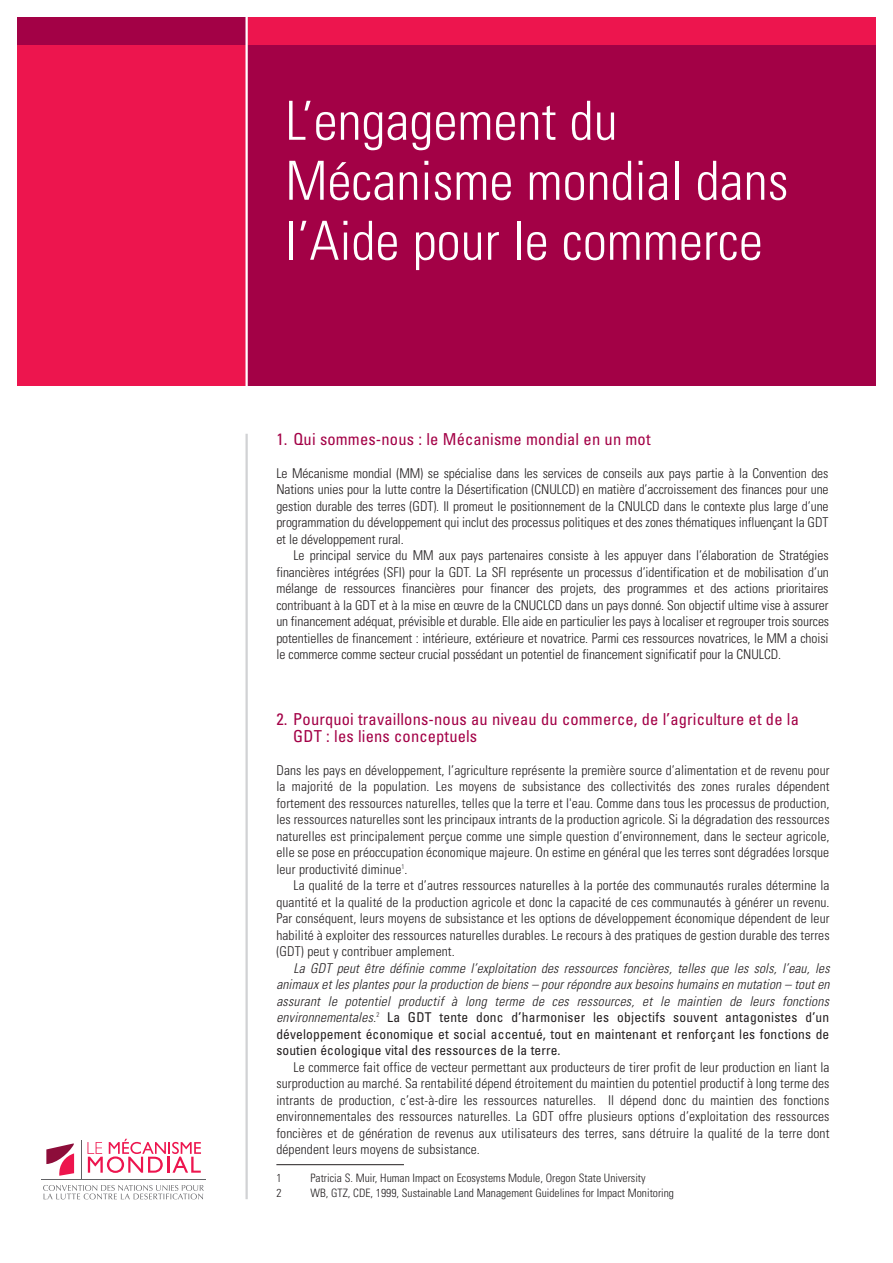
<style>
.page{position:relative;width:893px;height:1263px;background:#fff}
.page>*{position:absolute;margin:0;border:0;box-sizing:border-box;transform-origin:0 0}
.t1{font:300 condensed 54px/60px "Univers";color:#fff}
.t2{font:condensed 16.5px/16.5px "Univers";letter-spacing:.01em;color:#a30146}
.t3{font:300 condensed 13.5px/16.5px "Univers";letter-spacing:.01em;color:#231f20;text-align:justify}
.t4{font:italic 300 condensed 13.5px/16.5px "Univers";letter-spacing:.015em;color:#231f20;text-align:justify}
.t5{font:300 condensed 11.55px "Univers";color:#231f20}
.s1{font-weight:400;font-style:normal}
</style>
<div class="page">
<div style="left:17px;top:17px;width:859px;height:106px;background:#ed154e"></div>
<div style="left:17px;top:17px;width:230px;height:106px;background:#a30146"></div>
<div style="left:17px;top:45px;width:859px;height:340px;background:#a30146"></div>
<div style="left:17px;top:45px;width:230px;height:340px;background:#ed154e"></div>
<svg style="left:46px;top:1143px;width:28px;height:33px"></svg>
<hr style="left:81px;top:1140px;width:1px;height:40px;background:#616164">
<hr style="left:41px;top:1179px;width:165px;height:1px;background:#616164">
<svg style="left:87px;top:1139px;width:114px;height:34px"></svg>
<svg style="left:43px;top:1185px;width:161px;height:14px"></svg>
<hr style="left:245px;top:434px;width:3px;height:765px;background:#d1d2d4">
<hr style="left:245px;top:17px;width:3px;height:373px;background:#fff">
<hr style="left:276px;top:1164px;width:128px;height:1px;background:#231f20">
<h1 class="t1" style="left:285px;top:95px;width:505px">L’engagement du<br>Mécanisme mondial dans l’Aide pour le commerce</h1>
<p class="t2" style="left:276px;top:432px;width:376px">1. Qui sommes-nous : le Mécanisme mondial en un mot</p>
<p class="t3" style="left:276px;top:466px;width:554px">Le Mécanisme mondial (MM) se spécialise dans les services de conseils aux pays partie à la Convention des Nations unies pour la lutte contre la Désertification (CNULCD) en matière d’accroissement des finances pour une gestion durable des terres (GDT). Il promeut le positionnement de la CNULCD dans le contexte plus large d’une programmation du développement qui inclut des processus politiques et des zones thématiques influençant la GDT et le développement rural.</p>
<p class="t3" style="left:276px;top:548px;width:554px;text-indent:17px">Le principal service du MM aux pays partenaires consiste à les appuyer dans l’élaboration de Stratégies financières intégrées (SFI) pour la GDT. La SFI représente un processus d’identification et de mobilisation d’un mélange de ressources financières pour financer des projets, des programmes et des actions prioritaires contribuant à la GDT et à la mise en œuvre de la CNUCLCD dans un pays donné. Son objectif ultime vise à assurer un financement adéquat, prévisible et durable. Elle aide en particulier les pays à localiser et regrouper trois sources potentielles de financement : intérieure, extérieure et novatrice. Parmi ces ressources novatrices, le MM a choisi le commerce comme secteur crucial possédant un potentiel de financement significatif pour la CNULCD.</p>
<p class="t2" style="left:293px;top:712px;width:507px;text-indent:-17px">2. Pourquoi travaillons-nous au niveau du commerce, de l’agriculture et de la<br>GDT : les liens conceptuels</p>
<p class="t3" style="left:276px;top:763px;width:555px">Dans les pays en développement, l’agriculture représente la première source d’alimentation et de revenu pour la majorité de la population. Les moyens de subsistance des collectivités des zones rurales dépendent fortement des ressources naturelles, telles que la terre et l'eau. Comme dans tous les processus de production, les ressources naturelles sont les principaux intrants de la production agricole. Si la dégradation des ressources naturelles est principalement perçue comme une simple question d’environnement, dans le secteur agricole, elle se pose en préoccupation économique majeure. On estime en général que les terres sont dégradées lorsque leur productivité diminue<sup>1</sup>.</p>
<p class="t3" style="left:276px;top:878px;width:555px;text-indent:17px">La qualité de la terre et d’autres ressources naturelles à la portée des communautés rurales détermine la quantité et la qualité de la production agricole et donc la capacité de ces communautés à générer un revenu.<br>Par conséquent, leurs moyens de subsistance et les options de développement économique dépendent de leur habilité à exploiter des ressources naturelles durables. Le recours à des pratiques de gestion durable des terres (GDT) peut y contribuer amplement.</p>
<p class="t4" style="left:276px;top:961px;width:555px;text-indent:17px">La GDT peut être définie comme l’exploitation des ressources foncières, telles que les sols, l’eau, les animaux et les plantes pour la production de biens – pour répondre aux besoins humains en mutation – tout en assurant le potentiel productif à long terme de ces ressources, et le maintien de leurs fonctions environnementales.<sup>2</sup> <span class="s1">La GDT tente donc d’harmoniser les objectifs souvent antagonistes d’un développement économique et social accentué, tout en maintenant et renforçant les fonctions de soutien écologique vital des ressources de la terre.</span></p>
<p class="t3" style="left:276px;top:1060px;width:555px;text-indent:17px">Le commerce fait office de vecteur permettant aux producteurs de tirer profit de leur production en liant la surproduction au marché. Sa rentabilité dépend étroitement du maintien du potentiel productif à long terme des intrants de production, c’est-à-dire les ressources naturelles. Il dépend donc du maintien des fonctions environnementales des ressources naturelles. La GDT offre plusieurs options d’exploitation des ressources foncières et de génération de revenus aux utilisateurs des terres, sans détruire la qualité de la terre dont dépendent leurs moyens de subsistance.</p>
<p class="t5" style="left:276px;top:1173px;width:7px">1</p>
<p class="t5" style="left:310px;top:1173px;width:337px">Patricia S. Muir, Human Impact on Ecosystems Module, Oregon State University</p>
<p class="t5" style="left:276px;top:1188px;width:7px">2</p>
<p class="t5" style="left:310px;top:1188px;width:365px">WB, GTZ, CDE, 1999, Sustainable Land Management Guidelines for Impact Monitoring</p>
</div>
